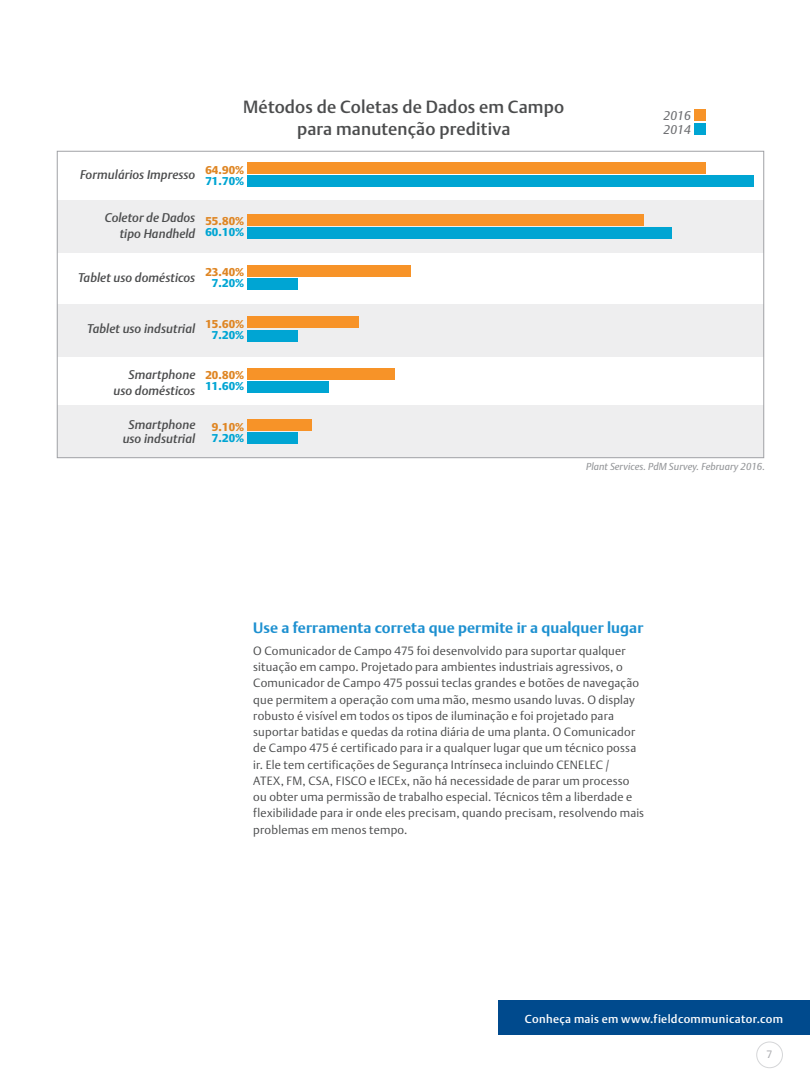
<style>
.page{position:relative;width:810px;height:1080px;background:#fff}
.page>*{position:absolute;margin:0;border:0;box-sizing:border-box;transform-origin:0 0}
.Quote_1{font:500 17.5px/22.5px "DTL Argo T";letter-spacing:.01em;color:#4b4c4d;text-align:center}
.Pagaraph_-_Main{font:700 15px "DTL Argo T";letter-spacing:.005em;color:#1d90d0}
.Quote_1-2{font:italic 500 12.5px/16.2px "DTL Argo T";letter-spacing:.005em;color:#4b4c4d;text-align:right}
.Quote_1-3{font:italic 12.5px "DTL Argo T";letter-spacing:.01em;color:#6c6d70}
.Pagaraph_-_Main-2{font:300 11.88px/16.2px "DTL Argo T";letter-spacing:.015em;color:#4b4c4d}
.Pagaraph_-_Main-3{font:500 11.5px "DTL Argo T";letter-spacing:.03em;color:#fff}
.Quote_1-4{font:900 11.25px "DTL Argo T";letter-spacing:.01em;color:#df8624}
.Quote_1-5{font:900 11.25px "DTL Argo T";letter-spacing:.01em;color:#00a5d3}
.t1{font:10.62px "DTL Argo T";color:#adaeb2}
.t2{font:italic 10px "DTL Argo T";letter-spacing:.01em;color:#939598}
</style>
<div class="page">
<div style="left:756px;top:1042px;width:27px;height:26px;border:1px solid #d5d6d8;border-radius:50%"></div>
<div style="left:57px;top:200px;width:707px;height:52px;background:#eeeeef"></div>
<div style="left:57px;top:304px;width:707px;height:52px;background:#eeeeef"></div>
<div style="left:57px;top:406px;width:707px;height:52px;background:#eeeeef"></div>
<div style="left:247px;top:163px;width:458px;height:11px;background:#f79328"></div>
<div style="left:247px;top:176px;width:507px;height:11px;background:#00a5d3"></div>
<div style="left:247px;top:214px;width:396px;height:11px;background:#f79328"></div>
<div style="left:247px;top:227px;width:424px;height:11px;background:#00a5d3"></div>
<div style="left:247px;top:265px;width:164px;height:12px;background:#f79328"></div>
<div style="left:247px;top:279px;width:51px;height:11px;background:#00a5d3"></div>
<div style="left:247px;top:317px;width:112px;height:11px;background:#f79328"></div>
<div style="left:247px;top:330px;width:51px;height:11px;background:#00a5d3"></div>
<div style="left:247px;top:368px;width:147px;height:11px;background:#f79328"></div>
<div style="left:247px;top:381px;width:82px;height:12px;background:#00a5d3"></div>
<div style="left:247px;top:419px;width:64px;height:12px;background:#f79328"></div>
<div style="left:247px;top:433px;width:51px;height:11px;background:#00a5d3"></div>
<div style="left:694px;top:110px;width:12px;height:11px;background:#f79328"></div>
<div style="left:694px;top:124px;width:12px;height:11px;background:#00a5d3"></div>
<div style="left:499px;top:1001px;width:311px;height:34px;background:#004a8d"></div>
<p class="Quote_1" style="left:243px;top:95px;width:323px">Métodos de Coletas de Dados em Campo para manutenção preditiva</p>
<p class="Quote_1-2" style="left:80px;top:167px;width:117px">Formulários Impresso</p>
<p class="Quote_1-2" style="left:105px;top:210px;width:92px">Coletor de Dados tipo Handheld</p>
<p class="Quote_1-2" style="left:78px;top:269px;width:119px">Tablet uso domésticos</p>
<p class="Quote_1-2" style="left:87px;top:321px;width:110px">Tablet uso indsutrial</p>
<p class="Quote_1-2" style="left:114px;top:366px;width:83px">Smartphone uso domésticos</p>
<p class="Quote_1-2" style="left:123px;top:418px;width:74px;line-height:13.8px;text-align:center">Smartphone uso indsutrial</p>
<p class="Quote_1-4" style="left:205px;top:163px;width:40px">64.90%</p>
<p class="Quote_1-5" style="left:205px;top:174px;width:40px">71.70%</p>
<p class="Quote_1-4" style="left:205px;top:214px;width:40px">55.80%</p>
<p class="Quote_1-5" style="left:205px;top:225px;width:40px">60.10%</p>
<p class="Quote_1-4" style="left:205px;top:266px;width:40px">23.40%</p>
<p class="Quote_1-5" style="left:212px;top:277px;width:34px">7.20%</p>
<p class="Quote_1-4" style="left:205px;top:317px;width:40px">15.60%</p>
<p class="Quote_1-5" style="left:212px;top:328px;width:34px">7.20%</p>
<p class="Quote_1-4" style="left:205px;top:368px;width:40px">20.80%</p>
<p class="Quote_1-5" style="left:205px;top:380px;width:40px">11.60%</p>
<p class="Quote_1-4" style="left:212px;top:420px;width:34px">9.10%</p>
<p class="Quote_1-5" style="left:212px;top:431px;width:34px">7.20%</p>
<p class="Quote_1-3" style="left:664px;top:108px;width:29px">2016</p>
<p class="Quote_1-3" style="left:664px;top:122px;width:29px">2014</p>
<p class="t2" style="left:586px;top:461px;width:180px">Plant Services. PdM Survey. February 2016.</p>
<p class="Pagaraph_-_Main" style="left:253px;top:619px;width:392px">Use a ferramenta correta que permite ir a qualquer lugar</p>
<p class="Pagaraph_-_Main-2" style="left:253px;top:643px;width:392px">O Comunicador de Campo 475 foi desenvolvido para suportar qualquer situação em campo. Projetado para ambientes industriais agressivos, o Comunicador de Campo 475 possui teclas grandes e botões de navegação que permitem a operação com uma mão, mesmo usando luvas. O display robusto é visível em todos os tipos de iluminação e foi projetado para suportar batidas e quedas da rotina diária de uma planta. O Comunicador de Campo 475 é certificado para ir a qualquer lugar que um técnico possa ir. Ele tem certificações de Segurança Intrínseca incluindo CENELEC /<br>ATEX, FM, CSA, FISCO e IECEx, não há necessidade de parar um processo ou obter uma permissão de trabalho especial. Técnicos têm a liberdade e flexibilidade para ir onde eles precisam, quando precisam, resolvendo mais problemas em menos tempo.</p>
<p class="Pagaraph_-_Main-3" style="left:525px;top:1012px;width:260px">Conheça mais em www.fieldcommunicator.com</p>
<p class="t1" style="left:767px;top:1047px;width:7px">7</p>
</div>
